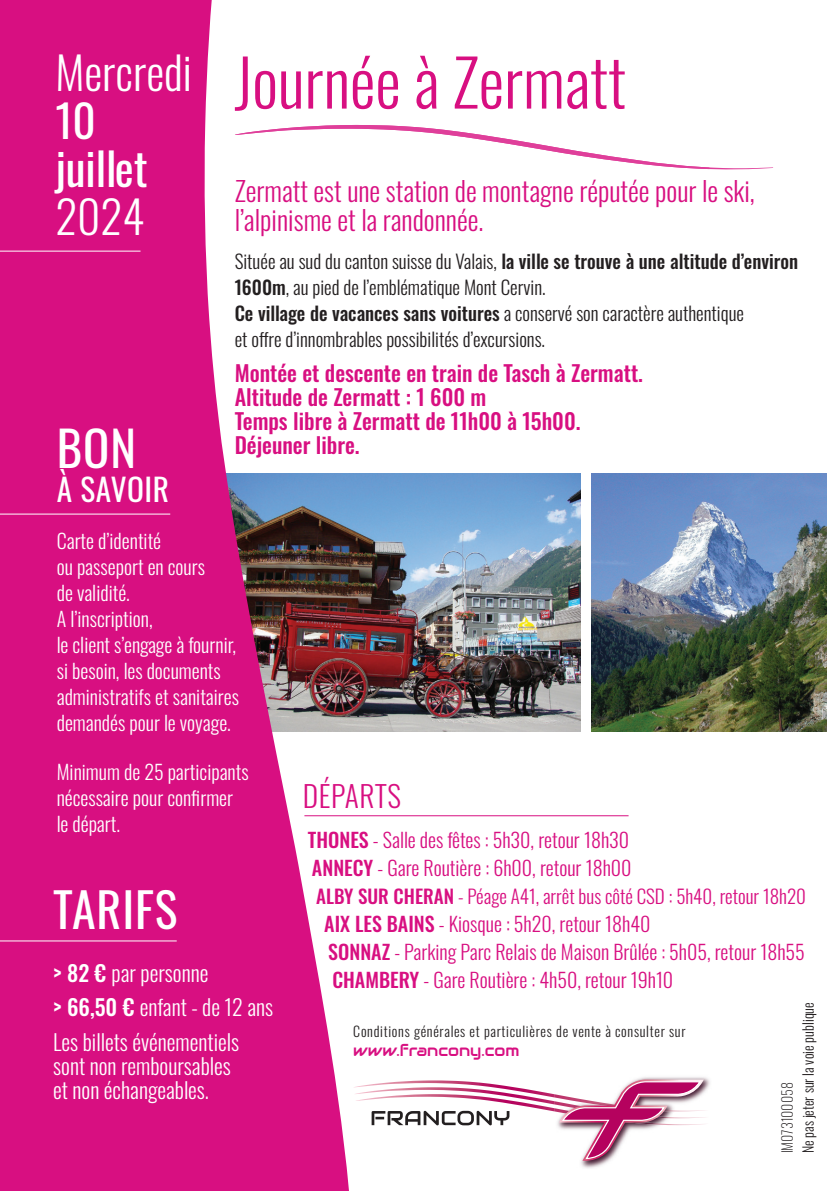
<style>
.page{position:relative;width:840px;height:1191px;background:#fff}
.page>*{position:absolute;margin:0;border:0;box-sizing:border-box;transform-origin:0 0}
.t1{font:300 64.2px "Oswald";color:#d80f81}
.t2{font:48.6px "Oswald";color:#fff}
.t3{font:47.8px "Oswald";letter-spacing:.02em;color:#fff}
.t4{font:300 45.2px "Oswald";color:#fff}
.t5{font:45.2px "Oswald";color:#fff}
.t6{font:31.2px "Oswald";letter-spacing:.015em;color:#fff}
.t7{font:300 29.6px "Oswald";letter-spacing:.02em;color:#d80f81}
.t8{font:300 27.2px "Oswald";color:#d80f81}
.t9{font:500 22px "Oswald";color:#d80f81}
.t10{font:300 22px "Oswald";color:#fff}
.t11{font:300 20px/26px "Oswald";color:#fff}
.t12{font:300 20px "Oswald";color:#d80f81}
.t13{font:300 19px/26px "Oswald";color:#231f20}
.t14{font:300 19px "Oswald";color:#d80f81}
.t15{font:16px "Audiowide";color:#d80f81}
.t16{font:300 14px "Oswald";letter-spacing:.05em;color:#231f20}
.t17{font:300 14px "Oswald";color:#231f20}
.t18{font:200 14px "Oswald";color:#231f20}
.s1{font-weight:500}
</style>
<div class="page">
<svg style="left:357px;top:125px;width:417px;height:45px"></svg>
<img style="left:357px;top:474px;width:223px;height:257px">
<img style="left:591px;top:474px;width:235px;height:257px">
<svg style="left:0;top:0;width:357px;height:1191px;fill:#d80f81"></svg>
<hr style="left:0;top:940px;width:177px;height:1px;background:#fff">
<hr style="left:304px;top:815px;width:324px;height:1px;background:#d80f81">
<hr style="left:0;top:251px;width:140px;height:1px;background:#fff">
<hr style="left:0;top:513px;width:170px;height:1px;background:#fff">
<img style="left:581px;top:1077px;width:129px;height:91px">
<img style="left:703px;top:1094px;width:7px;height:17px">
<svg style="left:353px;top:1079px;width:350px;height:82px"></svg>
<p class="t4" style="left:55px;top:32px;width:138px">Mercredi</p>
<p class="t1" style="left:234px;top:25px;width:393px">Journée à Zermatt</p>
<p class="t5" style="left:55px;top:80px;width:42px">10</p>
<p class="t5" style="left:55px;top:128px;width:94px">juillet</p>
<p class="t4" style="left:55px;top:176px;width:91px">2024</p>
<p class="t8" style="left:234px;top:167px;width:521px">Zermatt est une station de montagne réputée pour le ski,</p>
<p class="t8" style="left:234px;top:196px;width:250px">’lalpinisme et la randonnée.</p>
<p class="t2" style="left:57px;top:405px;width:81px">BON</p>
<p class="t6" style="left:57px;top:461px;width:114px">À SAVOIR</p>
<p class="t13" style="left:234px;top:246px;width:564px">Située au sud du canton suisse du Valais <span class="s1">la</span>, <span class="s1">ville se trouve à une altitude ’d environ<br>1600m</span>, au pied de ’lemblématique Mont Cervin.</p>
<p class="t13" style="left:234px;top:298px;width:510px"><span class="s1">Ce village de vacances sans voitures</span> a conservé son caractère authentique</p>
<p class="t13" style="left:234px;top:324px;width:312px">et offre ’dinnombrables possibilités ’dexcursions.</p>
<p class="t9" style="left:234px;top:361px;width:409px">Montée et descente en train de Tasch à Zermatt.</p>
<p class="t9" style="left:234px;top:385px;width:253px">Altitude de Zermatt 1: 600 m</p>
<p class="t9" style="left:234px;top:409px;width:347px">Temps libre à Zermatt de 11h00 à 15h00.</p>
<p class="t9" style="left:234px;top:433px;width:126px">Déjeuner libre.</p>
<p class="t11" style="left:57px;top:526px;width:106px">Carte ’didentité</p>
<p class="t11" style="left:57px;top:552px;width:150px">ou passeport en cours</p>
<p class="t11" style="left:57px;top:578px;width:75px">de validité.</p>
<p class="t11" style="left:57px;top:604px;width:97px">’lA inscription,</p>
<p class="t11" style="left:57px;top:630px;width:184px">le client ’sengage à fournir, si besoin, les documents administratifs et sanitaires demandés pour le voyage.</p>
<p class="t11" style="left:57px;top:756px;width:193px">Minimum de 25 participants</p>
<p class="t11" style="left:57px;top:782px;width:178px">nécessaire pour confirmer</p>
<p class="t11" style="left:57px;top:808px;width:65px">le départ.</p>
<p class="t3" style="left:53px;top:867px;width:126px">TARIFS</p>
<p class="t10" style="left:53px;top:953px;width:157px"><span class="s1">&gt; 82 €</span> par personne</p>
<p class="t10" style="left:53px;top:987px;width:221px"><span class="s1">&gt; 66,50 €</span> enfant - de 12 ans</p>
<p class="t10" style="left:53px;top:1022px;width:187px">Les billets événementiels</p>
<p class="t10" style="left:53px;top:1046px;width:179px">sont non remboursables</p>
<p class="t10" style="left:53px;top:1070px;width:157px">et non échangeables.</p>
<p class="t7" style="left:303px;top:769px;width:100px">DÉPARTS</p>
<p class="t12" style="left:308px;top:821px;width:322px"><span class="s1">THONES</span> - Salle des fêtes h5: 30, retour 18h30</p>
<p class="t12" style="left:312px;top:849px;width:321px"><span class="s1">ANNECY</span> - Gare Routière h6: 00, retour 18h00</p>
<p class="t14" style="left:316px;top:879px;width:491px"><span class="s1">ALBY SUR CHERAN</span> - Péage A41, arrêt bus côté CSD h5: 40, retour 18h20</p>
<p class="t12" style="left:324px;top:905px;width:327px"><span class="s1">AIX LES BAINS</span> - Kiosque h5: 20, retour 18h40</p>
<p class="t12" style="left:328px;top:933px;width:477px"><span class="s1">SONNAZ</span> - Parking Parc Relais de Maison Brûlée h5: 05, retour 18h55</p>
<p class="t12" style="left:332px;top:961px;width:342px"><span class="s1">CHAMBERY</span> - Gare Routière h4: 50, retour 19h10</p>
<p class="t16" style="left:353px;top:1018px;width:333px">Conditions générales et particulières de vente à consulter sur</p>
<p class="t15" style="left:353px;top:1040px;width:168px">www.francony.com</p>
<p class="t17" style="left:795px;top:1153px;width:153px;rotate:-90deg">Ne pas jeter sur la voie publique</p>
<p class="t18" style="left:774px;top:1153px;width:72px;rotate:-90deg">IM073100058</p>
</div>
